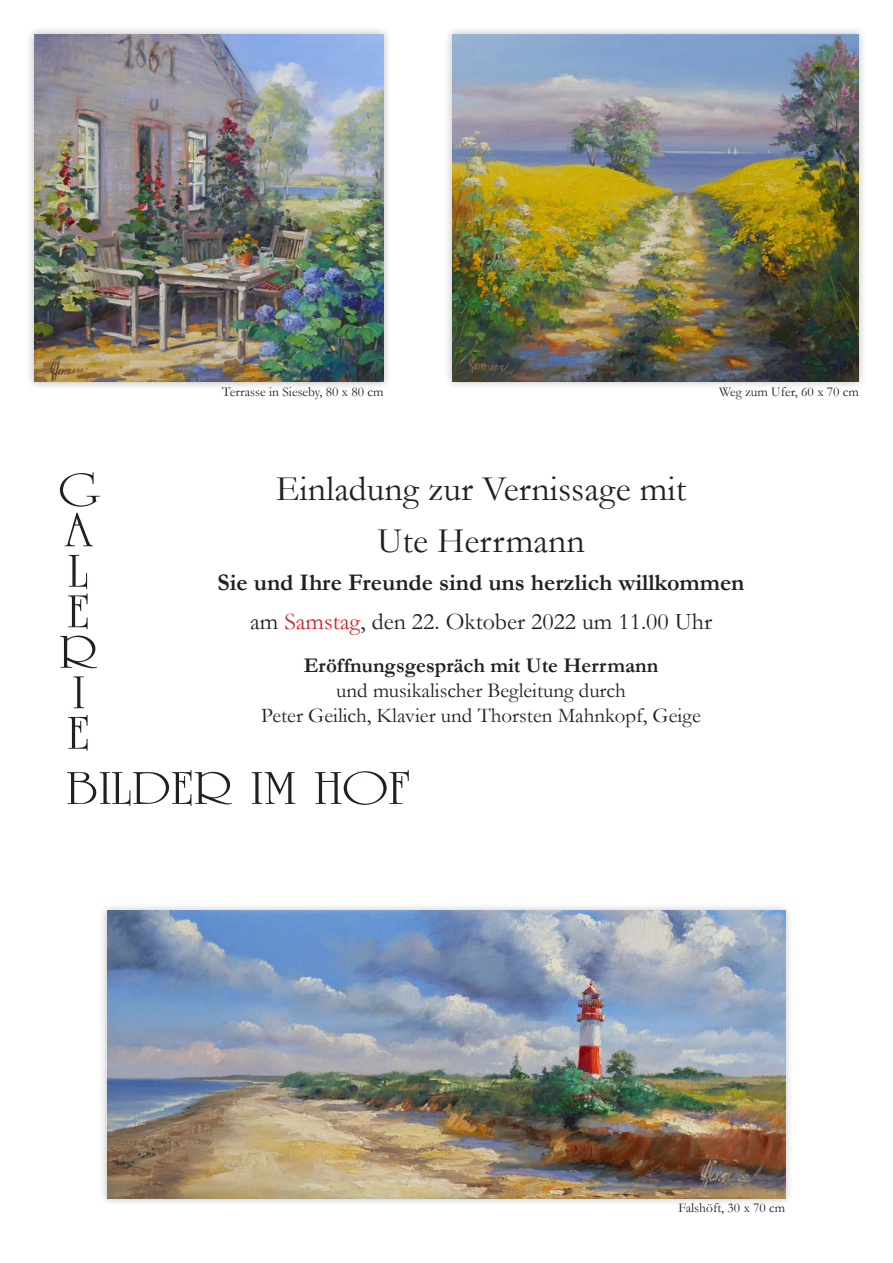
<style>
.page{position:relative;width:893px;height:1263px;background:#fff}
.page>*{position:absolute;margin:0;border:0;box-sizing:border-box;transform-origin:0 0}
.t1{font:49.5px "University Roman";color:#231f20;scale:1.22 1}
.t2{font:36px "Garamond";color:#231f20}
.t3{font:700 24px/39px "Garamond";color:#231f20;text-align:center}
.t4{font:21px "Garamond";color:#231f20}
.t5{font:700 21px "Garamond";color:#231f20}
.t6{font:13.5px "Garamond";color:#231f20}
.s1{font-weight:400}
.s2{font-weight:400;color:#d1232a}
</style>
<div class="page">
<div style="left:99px;top:902px;width:695px;height:305px;background:#231f20;opacity:.3"></div>
<img style="left:107px;top:910px;width:678px;height:288px">
<div style="left:25px;top:25px;width:367px;height:366px;background:#231f20;opacity:.3"></div>
<img style="left:34px;top:34px;width:349px;height:348px">
<div style="left:444px;top:26px;width:424px;height:365px;background:#231f20;opacity:.3"></div>
<img style="left:452px;top:34px;width:407px;height:348px">
<p class="t6" style="left:222px;top:382px;width:163px">Terrasse in Sieseby, 80 x 80 cm</p>
<p class="t6" style="left:719px;top:382px;width:141px">Weg zum Ufer, 60 x 70 cm</p>
<p class="t1" style="left:59px;top:461px;width:34px">G</p>
<p class="t1" style="left:64px;top:502px;width:25px">A</p>
<p class="t1" style="left:68px;top:542px;width:19px">L</p>
<p class="t1" style="left:67px;top:583px;width:20px">E</p>
<p class="t1" style="left:59px;top:623px;width:33px">R</p>
<p class="t1" style="left:72px;top:664px;width:12px">I</p>
<p class="t1" style="left:67px;top:704px;width:20px">E</p>
<p class="t1" style="left:67px;top:759px;width:283px">BILDER IM HOF</p>
<p class="t2" style="left:276px;top:465px;width:412px">Einladung zur Vernissage mit</p>
<p class="t2" style="left:377px;top:516px;width:209px">Ute Herrmann</p>
<p class="t3" style="left:218px;top:563px;width:528px">Sie und Ihre Freunde sind uns herzlich willkommen <span class="s1">am</span> <span class="s2">Samstag</span><span class="s1">, den 22. Oktober 2022 um 11.00 Uhr</span></p>
<p class="t5" style="left:304px;top:651px;width:356px">Eröffnungsgespräch mit Ute Herrmann</p>
<p class="t4" style="left:336px;top:676px;width:291px">und musikalischer Begleitung durch</p>
<p class="t4" style="left:261px;top:701px;width:441px">Peter Geilich, Klavier und Thorsten Mahnkopf, Geige</p>
<p class="t6" style="left:678px;top:1199px;width:108px">Falshöft, 30 x 70 cm</p>
</div>
